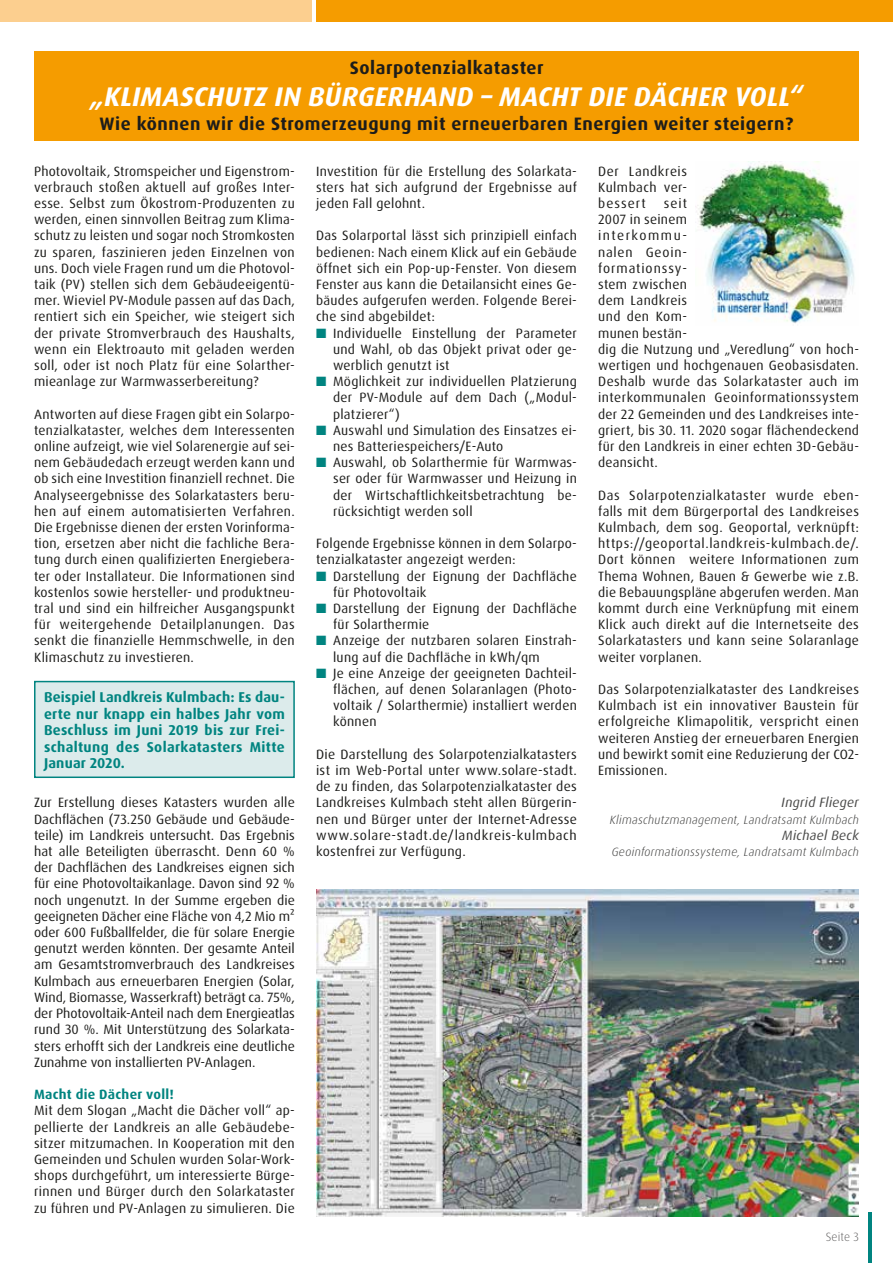
<style>
.page{position:relative;width:893px;height:1263px;background:#fff}
.page>*{position:absolute;margin:0;border:0;box-sizing:border-box;transform-origin:0 0}
.t1{font:italic 700 27px "Dax Pro";letter-spacing:.01em;color:#fff}
.t2{font:700 18px "Dax Pro";letter-spacing:.03em;color:#1d1d1b}
.t3{font:700 14.25px/16.5px "Dax Pro";letter-spacing:.02em;color:#008480;text-align:justify}
.t4{font:13.5px/16.2px "Dax Pro";letter-spacing:.02em;color:#1d1d1b;text-align:justify}
.t5{font:italic 13.5px "Dax Pro";letter-spacing:.02em;color:#4a4a49}
.t6{font:700 13.5px "Dax Pro";letter-spacing:.025em;color:#008480}
.t7{font:italic 300 12px "Dax Pro";letter-spacing:.02em;color:#3c3c3b}
.t8{font:300 12px "Dax Pro";letter-spacing:.005em;color:#646363}
.s1{color:#008480}
</style>
<div class="page">
<svg style="left:868px;top:1212px;width:3px;height:51px"></svg>
<div style="left:0;top:0;width:312px;height:21px;background:#fccf8f"></div>
<div style="left:316px;top:0;width:577px;height:21px;background:#f59c00"></div>
<img style="left:316px;top:889px;width:543px;height:327px">
<div style="left:34px;top:51px;width:825px;height:89px;background:#f59c00"></div>
<img style="left:695px;top:162px;width:160px;height:161px">
<div style="left:35px;top:681px;width:259px;height:96px;background:#dcebeb"></div>
<div style="left:34px;top:681px;width:261px;height:97px;border:2px solid #008480"></div>
<h2 class="t2" style="left:350px;top:56px;width:195px">Solarpotenzialkataster</h2>
<h1 class="t1" style="left:90px;top:79px;width:714px">„KLIMASCHUTZ IN BÜRGERHAND – MACHT DIE DÄCHER VOLL“</h1>
<h2 class="t2" style="left:100px;top:112px;width:695px">Wie können wir die Stromerzeugung mit erneuerbaren Energien weiter steigern?</h2>
<p class="t4" style="left:34px;top:163px;width:262px">Photovoltaik, Stromspeicher und Eigenstrom&shy;verbrauch stoßen aktuell auf großes Inter&shy;esse. Selbst zum Ökostrom-Produzenten zu werden, einen sinnvollen Beitrag zum Klima&shy;schutz zu leisten und sogar noch Stromkosten zu sparen, faszinieren jeden Einzelnen von uns. Doch viele Fragen rund um die Photovol&shy;taik (PV) stellen sich dem Gebäudeeigentü&shy;mer. Wieviel PV-Module passen auf das Dach, rentiert sich ein Speicher, wie steigert sich der private Stromverbrauch des Haushalts, wenn ein Elektroauto mit geladen werden soll, oder ist noch Platz für eine Solarther&shy;mieanlage zur Warmwasserbereitung?</p>
<p class="t4" style="left:34px;top:406px;width:262px">Antworten auf diese Fragen gibt ein Solarpo&shy;tenzialkataster, welches dem Interessenten online aufzeigt, wie viel Solarenergie auf sei&shy;nem Gebäudedach erzeugt werden kann und ob sich eine Investition finanziell rechnet. Die Analyseergebnisse des Solarkatasters beru&shy;hen auf einem automatisierten Verfahren.<br>Die Ergebnisse dienen der ersten Vorinforma&shy;tion, ersetzen aber nicht die fachliche Bera&shy;tung durch einen qualifizierten Energiebera&shy;ter oder Installateur. Die Informationen sind kostenlos sowie hersteller- und produktneu&shy;tral und sind ein hilfreicher Ausgangspunkt für weitergehende Detailplanungen. Das senkt die finanzielle Hemmschwelle, in den Klimaschutz zu investieren.</p>
<p class="t3" style="left:44px;top:689px;width:242px">Beispiel Landkreis Kulmbach: Es dau&shy;erte nur knapp ein halbes Jahr vom Beschluss im Juni 2019 bis zur Frei&shy;schaltung des Solarkatasters Mitte Januar 2020.</p>
<p class="t4" style="left:34px;top:795px;width:262px">Zur Erstellung dieses Katasters wurden alle Dachflächen (73.250 Gebäude und Gebäude&shy;teile) im Landkreis untersucht. Das Ergebnis hat alle Beteiligten überrascht. Denn 60 % der Dachflächen des Landkreises eignen sich für eine Photovoltaikanlage. Davon sind 92 % noch ungenutzt. In der Summe ergeben die geeigneten Dächer eine Fläche von 4,2 Mio m² oder 600 Fußballfelder, die für solare Energie genutzt werden könnten. Der gesamte Anteil am Gesamtstromverbrauch des Landkreises Kulmbach aus erneuerbaren Energien (Solar, Wind, Biomasse, Wasserkraft) beträgt ca. 75%, der Photovoltaik-Anteil nach dem Energieatlas rund 30 %. Mit Unterstützung des Solarkata&shy;sters erhofft sich der Landkreis eine deutliche Zunahme von installierten PV-Anlagen.</p>
<p class="t6" style="left:34px;top:1086px;width:141px">Macht die Dächer voll!</p>
<p class="t4" style="left:34px;top:1102px;width:262px">Mit dem Slogan „Macht die Dächer voll“ ap&shy;pellierte der Landkreis an alle Gebäudebe&shy;sitzer mitzumachen. In Kooperation mit den Gemeinden und Schulen wurden Solar-Work&shy;shops durchgeführt, um interessierte Bürge&shy;rinnen und Bürger durch den Solarkataster zu führen und PV-Anlagen zu simulieren. Die</p>
<p class="t4" style="left:316px;top:163px;width:262px">Investition für die Erstellung des Solarkata&shy;sters hat sich aufgrund der Ergebnisse auf jeden Fall gelohnt.</p>
<p class="t4" style="left:316px;top:228px;width:262px">Das Solarportal lässt sich prinzipiell einfach bedienen: Nach einem Klick auf ein Gebäude öffnet sich ein Pop-up-Fenster. Von diesem Fenster aus kann die Detailansicht eines Ge&shy;bäudes aufgerufen werden. Folgende Berei&shy;che sind abgebildet:</p>
<p class="t4" style="left:333px;top:325px;width:245px;text-indent:-17px"><span class="s1">■</span> Individuelle Einstellung der Parameter und Wahl, ob das Objekt privat oder ge&shy;werblich genutzt ist</p>
<p class="t4" style="left:333px;top:373px;width:245px;text-indent:-17px"><span class="s1">■</span> Möglichkeit zur individuellen Platzierung der PV-Module auf dem Dach („Modul&shy;platzierer“)</p>
<p class="t4" style="left:333px;top:422px;width:245px;text-indent:-17px"><span class="s1">■</span> Auswahl und Simulation des Einsatzes ei&shy;nes Batteriespeichers/E-Auto</p>
<p class="t4" style="left:333px;top:454px;width:245px;text-indent:-17px"><span class="s1">■</span> Auswahl, ob Solarthermie für Warmwas&shy;ser oder für Warmwasser und Heizung in der Wirtschaftlichkeitsbetrachtung be&shy;rücksichtigt werden soll</p>
<p class="t4" style="left:316px;top:535px;width:262px">Folgende Ergebnisse können in dem Solarpo&shy;tenzialkataster angezeigt werden:</p>
<p class="t4" style="left:333px;top:568px;width:245px;text-indent:-17px"><span class="s1">■</span> Darstellung der Eignung der Dachfläche für Photovoltaik</p>
<p class="t4" style="left:333px;top:600px;width:245px;text-indent:-17px"><span class="s1">■</span> Darstellung der Eignung der Dachfläche für Solarthermie</p>
<p class="t4" style="left:333px;top:633px;width:245px;text-indent:-17px"><span class="s1">■</span> Anzeige der nutzbaren solaren Einstrah&shy;lung auf die Dachfläche in kWh/qm</p>
<p class="t4" style="left:333px;top:665px;width:245px;text-indent:-17px"><span class="s1">■</span> Je eine Anzeige der geeigneten Dachteil&shy;flächen, auf denen Solaranlagen (Photo&shy;voltaik / Solarthermie) installiert werden können</p>
<p class="t4" style="left:316px;top:746px;width:262px">Die Darstellung des Solarpotenzialkatasters ist im Web-Portal unter www.solare-stadt. de zu finden, das Solarpotenzialkataster des Landkreises Kulmbach steht allen Bürgerin&shy;nen und Bürger unter der Internet-Adresse www.solare-stadt.de/landkreis-kulmbach kostenfrei zur Verfügung.</p>
<p class="t4" style="left:598px;top:163px;width:90px">Der Landkreis Kulmbach ver&shy;bessert</p>
<p class="t4" style="left:598px;top:195px;width:262px;text-align:left;text-indent:66px">seit<br>2007 in seinem<br>interkommu-<br>nalen Geoin-<br>formationssy-<br>stem zwischen<br>dem Landkreis<br>und den Kom-<br>munen bestän-<br>dig die Nutzung und „Veredlung“ von hoch&shy;wertigen und hochgenauen Geobasisdaten.<br>Deshalb wurde das Solarkataster auch im interkommunalen Geoinformationssystem der 22 Gemeinden und des Landkreises inte&shy;griert, bis 30. 11. 2020 sogar flächendeckend für den Landkreis in einer echten 3D-Gebäu&shy;deansicht.</p>
<p class="t4" style="left:598px;top:487px;width:262px">Das Solarpotenzialkataster wurde eben&shy;falls mit dem Bürgerportal des Landkreises Kulmbach, dem sog. Geoportal, verknüpft: https://geoportal.landkreis-kulmbach.de/.<br>Dort können weitere Informationen zum Thema Wohnen, Bauen &amp; Gewerbe wie z.B. die Bebauungspläne abgerufen werden. Man kommt durch eine Verknüpfung mit einem Klick auch direkt auf die Internetseite des Solarkatasters und kann seine Solaranlage weiter vorplanen.</p>
<p class="t4" style="left:598px;top:681px;width:262px">Das Solarpotenzialkataster des Landkreises Kulmbach ist ein innovativer Baustein für erfolgreiche Klimapolitik, verspricht einen weiteren Anstieg der erneuerbaren Energien und bewirkt somit eine Reduzierung der CO2- Emissionen.</p>
<p class="t5" style="left:782px;top:794px;width:79px">Ingrid Flieger</p>
<p class="t7" style="left:610px;top:812px;width:251px">Klimaschutzmanagement, Landratsamt Kulmbach</p>
<p class="t5" style="left:782px;top:826px;width:78px">Michael Beck</p>
<p class="t7" style="left:612px;top:844px;width:249px">Geoinformationssysteme, Landratsamt Kulmbach</p>
<p class="t8" style="left:826px;top:1229px;width:35px">Seite 3</p>
</div>
